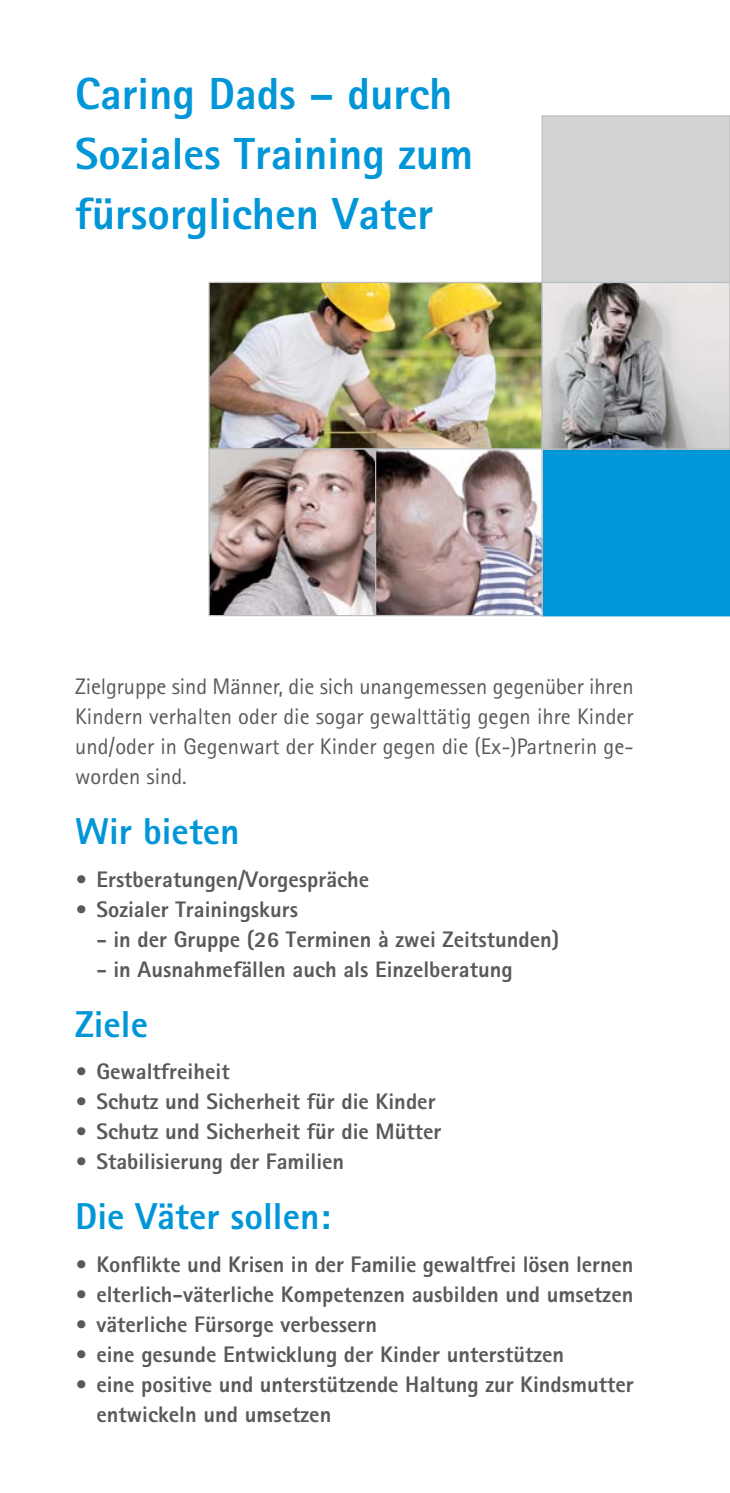
<style>
.page{position:relative;width:730px;height:1493px;background:#fff}
.page>*{position:absolute;margin:0;border:0;box-sizing:border-box;transform-origin:0 0}
.t1{font:800 45px/60px "AT Rotis Sans Serif";color:#0096d7}
.t2{font:800 37.5px "AT Rotis Sans Serif";color:#0096d7}
.t3{font:800 22.5px/30px "AT Rotis Sans Serif";color:#58595b}
.t4{font:22.5px/30px "AT Rotis Sans Serif";letter-spacing:.005em;color:#58595b;text-align:justify}
</style>
<div class="page">
<img style="left:210px;top:284px;width:518px;height:164px">
<div style="left:208px;top:282px;width:335px;height:168px;border:1px solid #bbbdc0"></div>
<img style="left:210px;top:450px;width:164px;height:164px">
<div style="left:208px;top:448px;width:168px;height:168px;border:1px solid #bbbdc0"></div>
<div style="left:542px;top:449px;width:188px;height:167px;background:#0096d7"></div>
<div style="left:542px;top:116px;width:188px;height:166px;background:#d1d3d4"></div>
<div style="left:542px;top:115px;width:188px;height:168px;border:1px solid #bbbdc0"></div>
<div style="left:542px;top:282px;width:188px;height:168px;border:1px solid #bbbdc0"></div>
<svg style="left:377px;top:450px;width:164px;height:164px;background:#ab989a"></svg>
<div style="left:375px;top:448px;width:168px;height:168px;border:1px solid #bbbdc0"></div>
<h1 class="t1" style="left:75px;top:69px;width:400px">Caring Dads – durch<br>Soziales Training zum fürsorglichen Vater</h1>
<p class="t4" style="left:75px;top:673px;width:560px">Zielgruppe sind Männer, die sich unangemessen gegenüber ihren Kindern verhalten oder die sogar gewalttätig gegen ihre Kinder und/oder in Gegenwart der Kinder gegen die (Ex-)Partnerin ge&shy;worden sind.</p>
<h2 class="t2" style="left:75px;top:817px;width:166px">Wir bieten</h2>
<p class="t3" style="left:75px;top:866px;width:296px">• Erstberatungen/Vorgespräche</p>
<p class="t3" style="left:75px;top:896px;width:224px">• Sozialer Trainingskurs</p>
<p class="t3" style="left:96px;top:926px;width:464px">- in der Gruppe (26 Terminen à zwei Zeitstunden)</p>
<p class="t3" style="left:96px;top:956px;width:418px">- in Ausnahmefällen auch als Einzelberatung</p>
<h2 class="t2" style="left:75px;top:1010px;width:74px">Ziele</h2>
<p class="t3" style="left:75px;top:1058px;width:156px">• Gewaltfreiheit</p>
<p class="t3" style="left:75px;top:1088px;width:362px">• Schutz und Sicherheit für die Kinder</p>
<p class="t3" style="left:75px;top:1118px;width:368px">• Schutz und Sicherheit für die Mütter</p>
<p class="t3" style="left:75px;top:1148px;width:271px">• Stabilisierung der Familien</p>
<h2 class="t2" style="left:75px;top:1202px;width:257px">Die Väter sollen:</h2>
<p class="t3" style="left:75px;top:1251px;width:560px">• Konflikte und Krisen in der Familie gewaltfrei lösen lernen</p>
<p class="t3" style="left:75px;top:1281px;width:560px">• elterlich-väterliche Kompetenzen ausbilden und umsetzen</p>
<p class="t3" style="left:75px;top:1311px;width:304px">• väterliche Fürsorge verbessern</p>
<p class="t3" style="left:75px;top:1341px;width:491px">• eine gesunde Entwicklung der Kinder unterstützen</p>
<p class="t3" style="left:96px;top:1371px;width:539px;text-indent:-21px">• eine positive und unterstützende Haltung zur Kindsmutter entwickeln und umsetzen</p>
</div>
